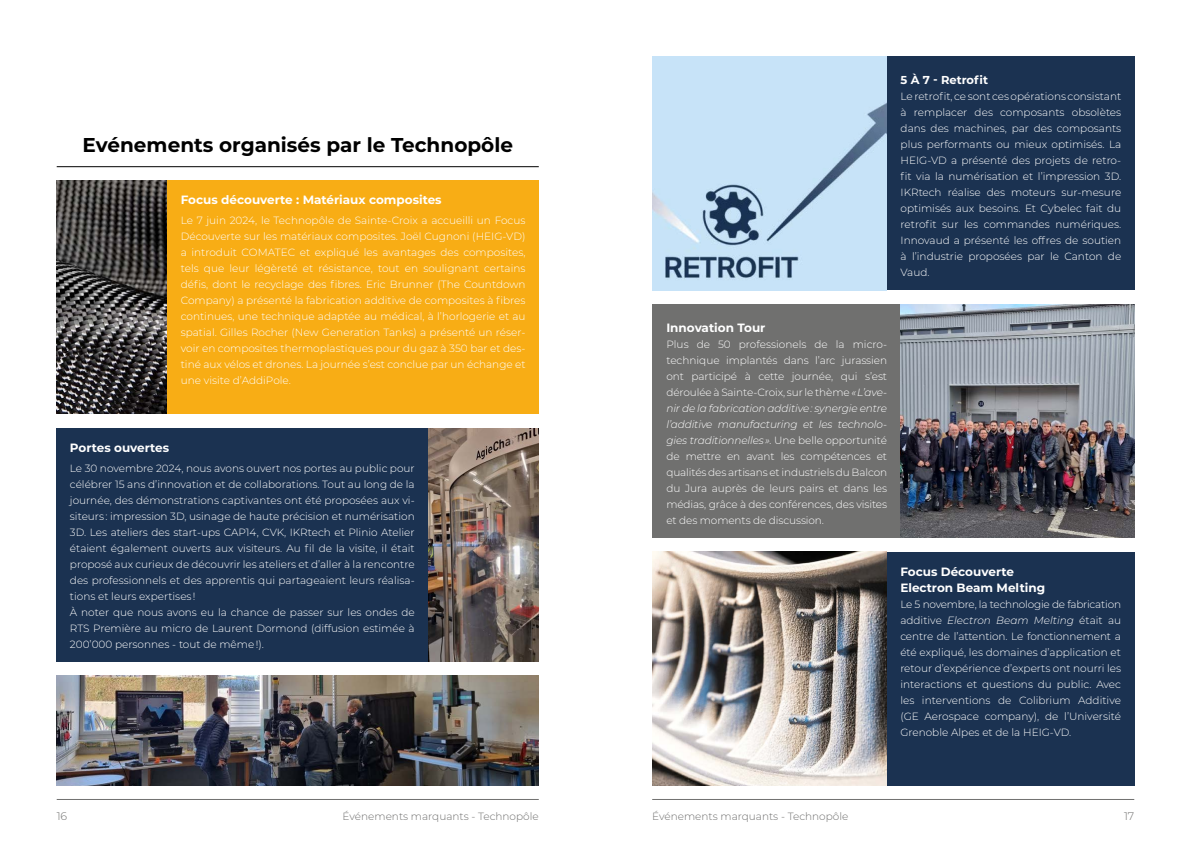
<style>
.page{position:relative;width:1191px;height:842px;background:#fff}
.page>*{position:absolute;margin:0;border:0;box-sizing:border-box;transform-origin:0 0}
.t1{font:700 20px "Montserrat";color:#000}
.t2{font:700 12px/16px "Montserrat";color:#fff}
.t3{font:700 11.5px "Montserrat";color:#fff}
.t4{font:300 11px "Montserrat";color:#70706f}
.t5{font:300 10.5px/16px "Montserrat";color:#fff;text-align:justify}
.t6{font:300 10.5px "Montserrat";color:#70706f}
.s1{font-style:italic}
</style>
<div class="page">
<hr style="left:652px;top:799px;width:482px;height:1px;background:#70706f">
<hr style="left:57px;top:799px;width:482px;height:1px;background:#70706f">
<div style="left:57px;top:180px;width:482px;height:234px;background:#f8ad15"></div>
<div style="left:652px;top:57px;width:482px;height:233px;background:#1b3251"></div>
<div style="left:652px;top:552px;width:482px;height:233px;background:#1b3251"></div>
<div style="left:652px;top:304px;width:482px;height:234px;background:#70706f"></div>
<div style="left:57px;top:428px;width:482px;height:233px;background:#1b3251"></div>
<img style="left:57px;top:180px;width:110px;height:234px">
<img style="left:652px;top:57px;width:234px;height:233px">
<img style="left:652px;top:552px;width:234px;height:233px">
<img style="left:900px;top:304px;width:234px;height:234px">
<img style="left:429px;top:428px;width:110px;height:233px">
<hr style="left:57px;top:166px;width:482px;height:1px;background:#000">
<img style="left:57px;top:676px;width:482px;height:109px">
<h1 class="t1" style="left:82px;top:130px;width:432px">Evénements organisés par le Technopôle</h1>
<p class="t2" style="left:181px;top:191px;width:262px">Focus découverte : Matériaux composites</p>
<p class="t5" style="left:181px;top:212px;width:346px">Le 7 juin 2024, le Technopôle de Sainte-Croix a accueilli un Focus Découverte sur les matériaux composites. Joël Cugnoni (HEIG-VD) a introduit COMATEC et expliqué les avantages des composites, tels que leur légèreté et résistance, tout en soulignant certains défis, dont le recyclage des fibres. Eric Brunner (The Countdown Company) a présenté la fabrication additive de composites à fibres continues, une technique adaptée au médical, à l’horlogerie et au spatial. Gilles Rocher (New Generation Tanks) a présenté un réser&shy;voir en composites thermoplastiques pour du gaz à 350 bar et des&shy;tiné aux vélos et drones. La journée s’est conclue par un échange et une visite d’AddiPole.</p>
<p class="t2" style="left:70px;top:439px;width:101px">Portes ouvertes</p>
<p class="t5" style="left:70px;top:460px;width:346px;text-align:left">Le 30 novembre 2024, nous avons ouvert nos portes au public pour célébrer 15 ans d’innovation et de collaborations. Tout au long de la journée, des démonstrations captivantes ont été proposées aux vi&shy;siteurs : impression 3D, usinage de haute précision et numérisation 3D. Les ateliers des start-ups CAP14, CVK, IKRtech et Plinio Atelier étaient également ouverts aux visiteurs. Au fil de la visite, il était proposé aux curieux de découvrir les ateliers et d’aller à la rencontre des professionnels et des apprentis qui partageaient leurs réalisa&shy;tions et leurs expertises !<br>À noter que nous avons eu la chance de passer sur les ondes de RTS Première au micro de Laurent Dormond (diffusion estimée à 200’000 personnes - tout de même !).</p>
<p class="t3" style="left:900px;top:72px;width:89px">5 À 7 - Retrofit</p>
<p class="t5" style="left:900px;top:88px;width:222px">Le retrofit, ce sont ces opérations consistant à remplacer des composants obsolètes dans des machines, par des composants plus performants ou mieux optimisés. La HEIG-VD a présenté des projets de retro&shy;fit via la numérisation et l’impression 3D.<br>IKRtech réalise des moteurs sur-mesure optimisés aux besoins. Et Cybelec fait du retrofit sur les commandes numériques.<br>Innovaud a présenté les offres de soutien à l’industrie proposées par le Canton de Vaud.</p>
<p class="t2" style="left:666px;top:319px;width:101px">Innovation Tour</p>
<p class="t5" style="left:666px;top:336px;width:222px">Plus de 50 professionels de la micro&shy;technique implantés dans l’arc jurassien ont participé à cette journée, qui s’est déroulée à Sainte-Croix, sur le thème <span class="s1">« L’ave&shy;nir de la fabrication additive : synergie entre l’additive manufacturing et les technolo&shy;gies traditionnelles ».</span> Une belle opportunité de mettre en avant les compétences et qualités des artisans et industriels du Balcon du Jura auprès de leurs pairs et dans les médias, grâce à des conférences, des visites et des moments de discussion.</p>
<p class="t2" style="left:900px;top:563px;width:146px">Focus Découverte<br>Electron Beam Melting</p>
<p class="t5" style="left:900px;top:596px;width:222px">Le 5 novembre, la technologie de fabrication additive <span class="s1">Electron Beam Melting</span> était au centre de l’attention. Le fonctionnement a été expliqué, les domaines d’application et retour d’expérience d’experts ont nourri les interactions et questions du public. Avec les interventions de Colibrium Additive (GE Aerospace company), de l’Université Grenoble Alpes et de la HEIG-VD.</p>
<p class="t4" style="left:57px;top:809px;width:12px">16</p>
<p class="t6" style="left:343px;top:809px;width:198px">Événements marquants - Technopôle</p>
<p class="t6" style="left:652px;top:809px;width:198px">Événements marquants - Technopôle</p>
<p class="t4" style="left:1124px;top:809px;width:12px">17</p>
</div>
